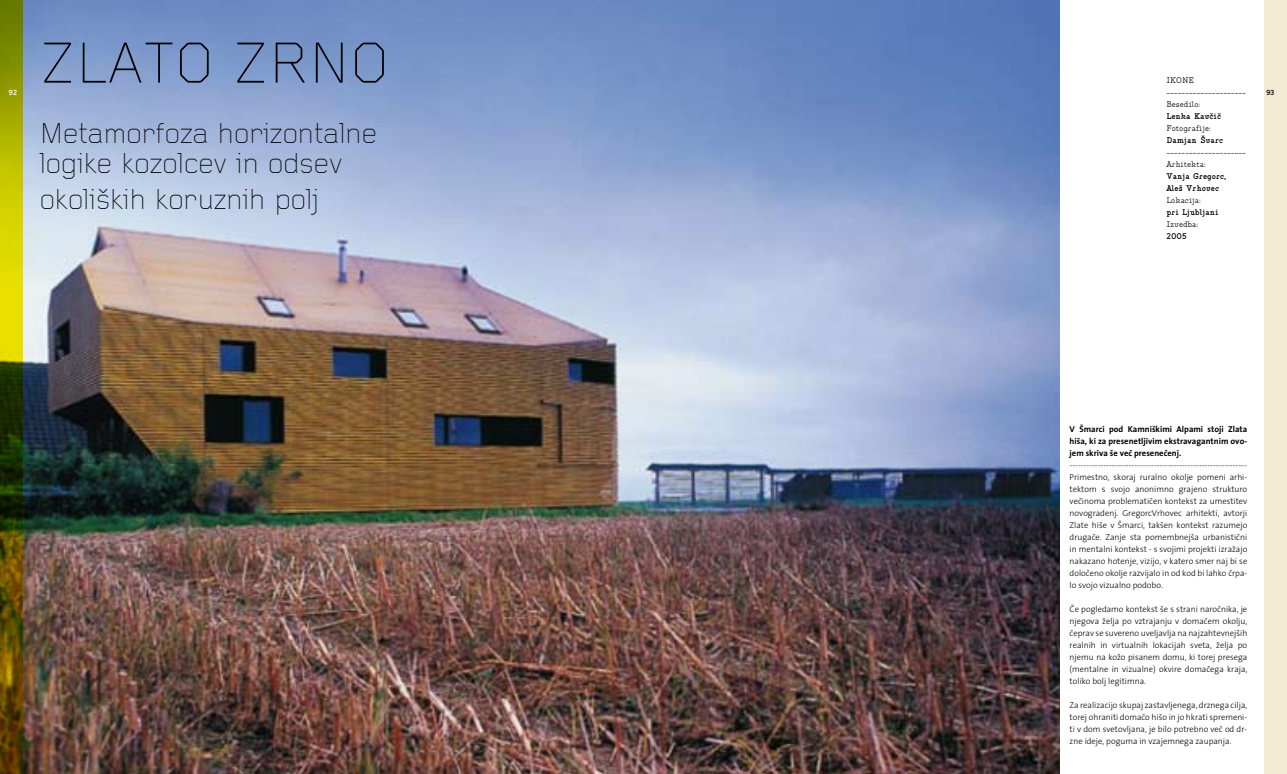
<style>
.page{position:relative;width:1287px;height:774px;background:#fff}
.page>*{position:absolute;margin:0;border:0;box-sizing:border-box;transform-origin:0 0}
.t1{font:300 60px "Foundry Gridnik CE";color:#000}
.t2{font:300 30px/30px "Foundry Gridnik CE";color:#000}
.t3{font:9px/12px "Generell TWCE";color:#000}
.t4{font:700 9px/12px "Generell TWCE";color:#000}
.t5{font:300 8.6px/12px "Slo The Sans";color:#000;text-align:justify}
.t6{font:700 8.6px/12px "Slo The Sans";color:#000;text-align:justify}
.t7{font:700 8px "Generell TWCE";color:#fff}
.t8{font:700 8px "Generell TWCE";color:#000}
</style>
<div class="page">
<img style="left:23px;top:0;width:1037px;height:774px">
<svg style="left:0;top:0;width:23px;height:774px;background:#7b7800"></svg>
<div style="left:1264px;top:0;width:23px;height:774px;background:#f3ead3"></div>
<h1 class="t1" style="left:40px;top:27px;width:351px">ZLATO ZRNO</h1>
<h2 class="t2" style="left:40px;top:118px;width:339px">Metamorfoza horizontalne logike kozolcev in odsev</h2>
<h2 class="t2" style="left:40px;top:184px;width:281px">okoliških koruznih polj</h2>
<p class="t3" style="left:1166px;top:74px;width:81px">IKONE ---------------------<br>Besedilo:</p>
<p class="t4" style="left:1166px;top:110px;width:56px">Lenka Kavčič</p>
<p class="t3" style="left:1166px;top:122px;width:46px">Fotografije:</p>
<p class="t4" style="left:1166px;top:134px;width:58px">Damjan Švarc</p>
<p class="t3" style="left:1166px;top:146px;width:81px">---------------------<br>Arhitekta:</p>
<p class="t4" style="left:1166px;top:170px;width:61px">Vanja Gregorc,<br>Aleš Vrhovec</p>
<p class="t3" style="left:1166px;top:194px;width:36px">Lokacija:</p>
<p class="t4" style="left:1166px;top:206px;width:54px">pri Ljubljani</p>
<p class="t3" style="left:1166px;top:218px;width:33px">Izvedba:</p>
<p class="t4" style="left:1166px;top:230px;width:22px">2005</p>
<p class="t7" style="left:9px;top:88px;width:10px">92</p>
<p class="t8" style="left:1266px;top:88px;width:10px">93</p>
<p class="t6" style="left:1070px;top:423px;width:179px">V ©marci pod Kamniπkimi Alpami stoji Zlata hiπa, ki za presenetljivim ekstravagantnim ovo&shy;jem skriva πe veË preseneËenj.</p>
<p class="t5" style="left:1070px;top:459px;width:179px">--------------------------------------------------------------- Primestno, skoraj ruralno okolje pomeni arhi&shy;tektom s svojo anonimno grajeno strukturo veËinoma problematiËen kontekst za umestitev novogradenj. GregorcVrhovec arhitekti, avtorji Zlate hiπe v ©marci, takπen kontekst razumejo drugaËe. Zanje sta pomembnejπa urbanistiËni in mentalni kontekst - s svojimi projekti izraæajo nakazano hotenje, vizijo, v katero smer naj bi se doloËeno okolje razvijalo in od kod bi lahko Ërpa&shy;lo svojo vizualno podobo.</p>
<p class="t5" style="left:1070px;top:603px;width:179px">»e pogledamo kontekst πe s strani naroËnika, je njegova æelja po vztrajanju v domaËem okolju, Ëeprav se suvereno uveljavlja na najzahtevnejπih realnih in virtualnih lokacijah sveta, æelja po njemu na koæo pisanem domu, ki torej presega (mentalne in vizualne) okvire domaËega kraja, toliko bolj legitimna.</p>
<p class="t5" style="left:1070px;top:699px;width:179px">Za realizacijo skupaj zastavljenega, drznega cilja, torej ohraniti domaËo hiπo in jo hkrati spremeni&shy;ti v dom svetovljana, je bilo potrebno veË od dr&shy;zne ideje, poguma in vzajemnega zaupanja.</p>
</div>
